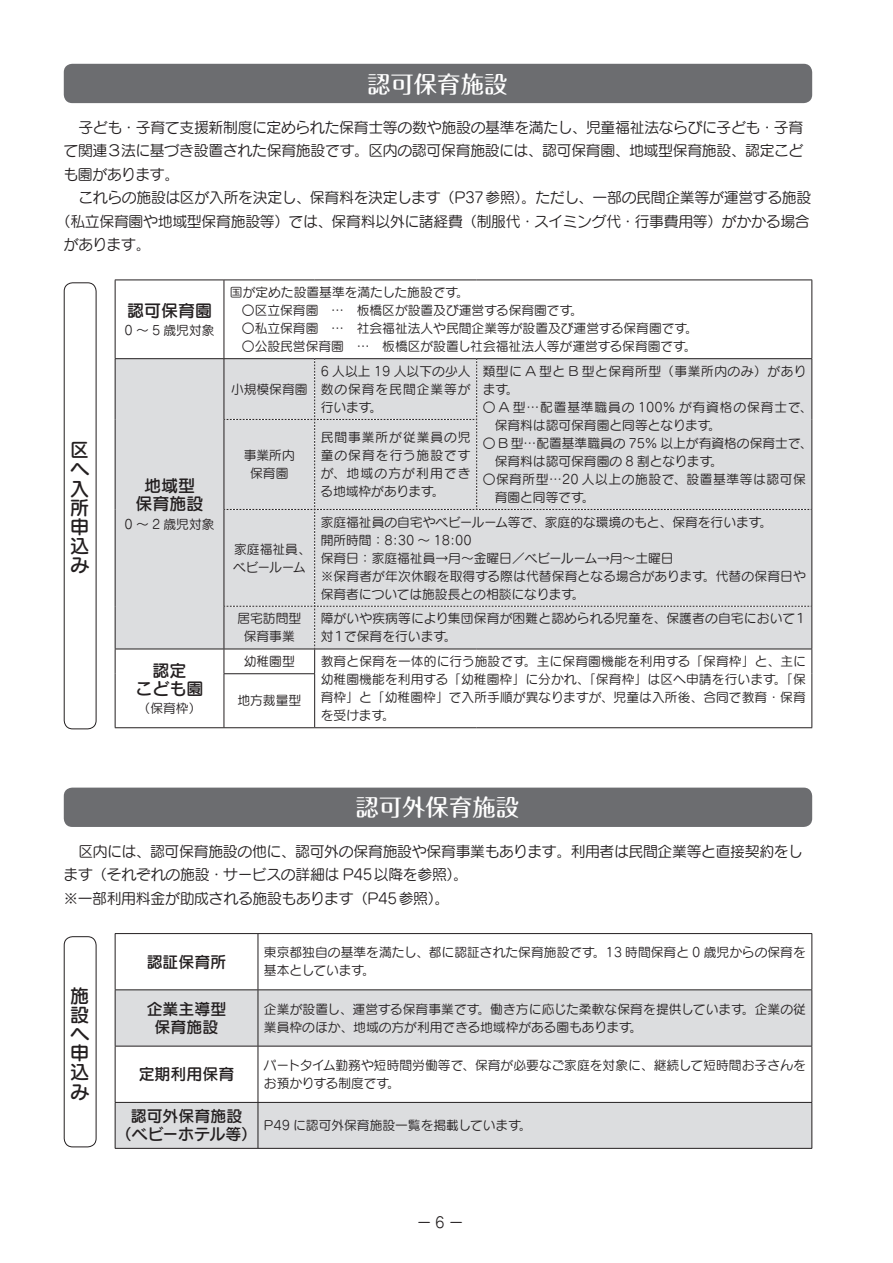
<style>
.page{position:relative;width:893px;height:1263px;background:#fff}
.page>*{position:absolute;margin:0;border:0;box-sizing:border-box;transform-origin:0 0}
.t1{font:500 23.4px "Maru Fo Pro";color:#fff}
.t2{font:19.2px/19.2px "Seurat Pro DB";color:#231f20;text-align:justify}
.t3{font:16.95px/18px "Seurat Pro DB";color:#231f20;text-align:center}
.t4{font:15.9px/18px "Seurat Pro DB";color:#231f20;text-align:center}
.t5{font:14.85px/23.4px "Seurat Pro M";letter-spacing:-.02em;color:#231f20}
.t6{font:12.75px/18px "Seurat Pro M";color:#231f20}
.t7{font:12.75px "Seurat Pro M";letter-spacing:.07em;color:#231f20}
.t8{font:12.75px "Seurat Pro M";letter-spacing:.045em;color:#231f20}
.t9{font:12.75px "Seurat Pro M";letter-spacing:.04em;color:#231f20}
</style>
<div class="page">
<div style="left:64px;top:64px;width:748px;height:39px;background:#6c6d70;border-radius:9px"></div>
<div style="left:116px;top:359px;width:108px;height:290px;background:#dcdddf"></div>
<hr style="left:115px;top:280px;width:109px;height:1px;background:#231f20">
<hr style="left:115px;top:280px;width:1px;height:78px;background:#231f20">
<hr style="left:224px;top:280px;width:91px;height:1px;background:#231f20">
<hr style="left:224px;top:280px;width:1px;height:78px;background:#231f20">
<hr style="left:315px;top:280px;width:162px;height:1px;background:#231f20">
<hr style="left:477px;top:280px;width:335px;height:1px;background:#231f20">
<hr style="left:811px;top:280px;width:1px;height:78px;background:#231f20">
<hr style="left:115px;top:358px;width:109px;height:1px;background:#231f20">
<hr style="left:115px;top:359px;width:1px;height:60px;background:#231f20">
<hr style="left:115px;top:419px;width:1px;height:90px;background:#231f20">
<hr style="left:115px;top:509px;width:1px;height:97px;background:#231f20">
<hr style="left:115px;top:606px;width:1px;height:43px;background:#231f20">
<hr style="left:224px;top:358px;width:91px;height:1px;background:#231f20">
<hr style="left:315px;top:358px;width:162px;height:1px;background:#231f20">
<hr style="left:477px;top:358px;width:335px;height:1px;background:#231f20">
<hr style="left:115px;top:649px;width:109px;height:1px;background:#231f20">
<svg style="left:115px;top:649px;width:1px;height:25px"></svg>
<hr style="left:115px;top:674px;width:1px;height:53px;background:#231f20">
<hr style="left:115px;top:727px;width:109px;height:1px;background:#231f20">
<svg style="left:224px;top:359px;width:588px;height:315px;background:#dcdddf"></svg>
<hr style="left:811px;top:674px;width:1px;height:53px;background:#231f20">
<hr style="left:315px;top:727px;width:162px;height:1px;background:#231f20">
<hr style="left:477px;top:727px;width:335px;height:1px;background:#231f20">
<hr style="left:224px;top:673px;width:91px;height:1px;background:#231f20">
<hr style="left:224px;top:674px;width:1px;height:53px;background:#231f20">
<hr style="left:314px;top:674px;width:1px;height:53px;background:#231f20">
<hr style="left:224px;top:727px;width:91px;height:1px;background:#231f20">
<div style="left:64px;top:788px;width:748px;height:39px;background:#6c6d70;border-radius:9px"></div>
<svg style="left:116px;top:990px;width:695px;height:158px;fill:#dcdddf"></svg>
<hr style="left:115px;top:933px;width:143px;height:1px;background:#231f20">
<hr style="left:115px;top:934px;width:1px;height:55px;background:#231f20">
<hr style="left:258px;top:933px;width:554px;height:1px;background:#231f20">
<hr style="left:258px;top:934px;width:1px;height:55px;background:#231f20">
<hr style="left:811px;top:934px;width:1px;height:55px;background:#231f20">
<hr style="left:115px;top:989px;width:143px;height:1px;background:#231f20">
<hr style="left:115px;top:990px;width:1px;height:56px;background:#231f20">
<hr style="left:258px;top:989px;width:554px;height:1px;background:#231f20">
<hr style="left:258px;top:990px;width:1px;height:56px;background:#231f20">
<hr style="left:811px;top:990px;width:1px;height:56px;background:#231f20">
<hr style="left:115px;top:1046px;width:143px;height:1px;background:#231f20">
<hr style="left:115px;top:1046px;width:1px;height:56px;background:#231f20">
<hr style="left:258px;top:1046px;width:554px;height:1px;background:#231f20">
<hr style="left:258px;top:1046px;width:1px;height:56px;background:#231f20">
<hr style="left:811px;top:1046px;width:1px;height:56px;background:#231f20">
<hr style="left:115px;top:1102px;width:143px;height:1px;background:#231f20">
<hr style="left:115px;top:1103px;width:1px;height:45px;background:#231f20">
<hr style="left:258px;top:1102px;width:554px;height:1px;background:#231f20">
<hr style="left:258px;top:1103px;width:1px;height:45px;background:#231f20">
<hr style="left:811px;top:1103px;width:1px;height:45px;background:#231f20">
<hr style="left:115px;top:1148px;width:143px;height:1px;background:#231f20">
<hr style="left:258px;top:1148px;width:554px;height:1px;background:#231f20">
<div style="left:64px;top:282px;width:33px;height:447px;border:1px solid #231f20;border-radius:9px"></div>
<div style="left:64px;top:936px;width:33px;height:211px;border:1px solid #231f20;border-radius:9px"></div>
<h1 class="t1" style="left:367px;top:65px;width:142px">認可保育施設</h1>
<p class="t5" style="left:64px;top:115px;width:741px">　子ども・子育て支援新制度に定められた保育士等の数や施設の基準を満たし、児童福祉法ならびに子ども・子育</p>
<p class="t5" style="left:64px;top:139px;width:741px">て関連３法に基づき設置された保育施設です。区内の認可保育施設には、認可保育園、地域型保育施設、認定こど</p>
<p class="t5" style="left:63px;top:162px;width:117px">も園があります。</p>
<p class="t5" style="left:64px;top:185px;width:749px">　これらの施設は区が入所を決定し、保育料を決定します（P37参照）。ただし、一部の民間企業等が運営する施設</p>
<p class="t5" style="left:56px;top:209px;width:755px">（私立保育園や地域型保育施設等）では、保育料以外に諸経費（制服代・スイミング代・行事費用等）がかかる場合</p>
<p class="t5" style="left:64px;top:232px;width:88px">があります。</p>
<h2 class="t2" style="left:70px;top:440px;width:20px">区へ入所申込み</h2>
<h3 class="t3" style="left:127px;top:301px;width:87px">認可保育園</h3>
<p class="t6" style="left:125px;top:321px;width:91px">0 ～ 5 歳児対象</p>
<h3 class="t3" style="left:136px;top:476px;width:70px">地域型保育施設</h3>
<p class="t6" style="left:125px;top:514px;width:91px">0 ～ 2 歳児対象</p>
<h3 class="t3" style="left:136px;top:660px;width:70px;line-height:18.5px">認定<br>こども園</h3>
<p class="t6" style="left:138px;top:699px;width:65px">（保育枠）</p>
<p class="t6" style="left:242px;top:283px;width:457px;text-indent:-12px">国が定めた設置基準を満たした施設です。<br>〇区立保育園　…　板橋区が設置及び運営する保育園です。<br>〇私立保育園　…　社会福祉法人や民間企業等が設置及び運営する保育園です。〇公設民営保育園　…　板橋区が設置し社会福祉法人等が運営する保育園です。</p>
<p class="t6" style="left:231px;top:380px;width:78px">小規模保育園</p>
<p class="t6" style="left:244px;top:446px;width:53px;text-align:center">事業所内保育園</p>
<p class="t6" style="left:233px;top:539px;width:79px">家庭福祉員、ベビールーム</p>
<p class="t6" style="left:321px;top:362px;width:152px;text-align:justify">6 人以上 19 人以下の少人数の保育を民間企業等が行います。</p>
<p class="t9" style="left:483px;top:363px;width:325px">類型に A 型と B 型と保育所型（事業所内のみ）があり</p>
<p class="t6" style="left:483px;top:380px;width:37px">ます。</p>
<p class="t7" style="left:483px;top:399px;width:331px">〇 A 型…配置基準職員の 100% が有資格の保育士で、</p>
<p class="t6" style="left:495px;top:416px;width:228px">保育料は認可保育園と同等となります。</p>
<p class="t6" style="left:483px;top:434px;width:331px">〇 B 型…配置基準職員の 75% 以上が有資格の保育士で、</p>
<p class="t6" style="left:495px;top:452px;width:230px">保育料は認可保育園の 8 割となります。</p>
<p class="t8" style="left:483px;top:471px;width:325px">〇保育所型…20 人以上の施設で、設置基準等は認可保</p>
<p class="t6" style="left:495px;top:488px;width:101px">育園と同等です。</p>
<p class="t6" style="left:320px;top:428px;width:152px;text-align:justify">民間事業所が従業員の児童の保育を行う施設ですが、地域の方が利用できる地域枠があります。</p>
<p class="t6" style="left:321px;top:512px;width:487px">家庭福祉員の自宅やベビールーム等で、家庭的な環境のもと、保育を行います。<br>開所時間：8:30 ～ 18:00<br>保育日：家庭福祉員→月～金曜日／ベビールーム→月～土曜日<br>※保育者が年次休暇を取得する際は代替保育となる場合があります。代替の保育日や保育者については施設長との相談になります。</p>
<p class="t6" style="left:237px;top:609px;width:65px;text-align:center">居宅訪問型保育事業</p>
<p class="t6" style="left:321px;top:609px;width:488px">障がいや疾病等により集団保育が困難と認められる児童を、保護者の自宅において１対１で保育を行います。</p>
<p class="t6" style="left:244px;top:652px;width:53px">幼稚園型</p>
<p class="t6" style="left:321px;top:652px;width:487px;text-align:justify">教育と保育を一体的に行う施設です。主に保育園機能を利用する「保育枠」と、主に幼稚園機能を利用する「幼稚園枠」に分かれ、「保育枠」は区へ申請を行います。「保育枠」と「幼稚園枠」で入所手順が異なりますが、児童は入所後、合同で教育・保育を受けます。</p>
<p class="t6" style="left:237px;top:691px;width:65px">地方裁量型</p>
<h1 class="t1" style="left:355px;top:789px;width:165px">認可外保育施設</h1>
<p class="t5" style="left:63px;top:839px;width:741px">　区内には、認可保育施設の他に、認可外の保育施設や保育事業もあります。利用者は民間企業等と直接契約をします（それぞれの施設・サービスの詳細は P45以降を参照）。<br>※一部利用料金が助成される施設もあります（P45参照）。</p>
<h2 class="t2" style="left:70px;top:985px;width:20px">施設へ申込み</h2>
<p class="t4" style="left:147px;top:952px;width:81px">認証保育所</p>
<p class="t6" style="left:264px;top:943px;width:543px">東京都独自の基準を満たし、都に認証された保育施設です。13 時間保育と 0 歳児からの保育を基本としています。</p>
<p class="t4" style="left:147px;top:999px;width:81px">企業主導型保育施設</p>
<p class="t6" style="left:264px;top:999px;width:544px">企業が設置し、運営する保育事業です。働き方に応じた柔軟な保育を提供しています。企業の従業員枠のほか、地域の方が利用できる地域枠がある園もあります。</p>
<p class="t4" style="left:139px;top:1065px;width:97px">定期利用保育</p>
<p class="t6" style="left:264px;top:1056px;width:543px">パートタイム勤務や短時間労働等で、保育が必要なご家庭を対象に、継続して短時間お子さんをお預かりする制度です。</p>
<p class="t4" style="left:116px;top:1107px;width:143px">認可外保育施設<br>（ベビーホテル等）</p>
<p class="t6" style="left:264px;top:1116px;width:269px">P49 に認可外保育施設一覧を掲載しています。</p>
<p class="t5" style="left:417px;top:1210px;width:48px">ー6ー</p>
</div>
